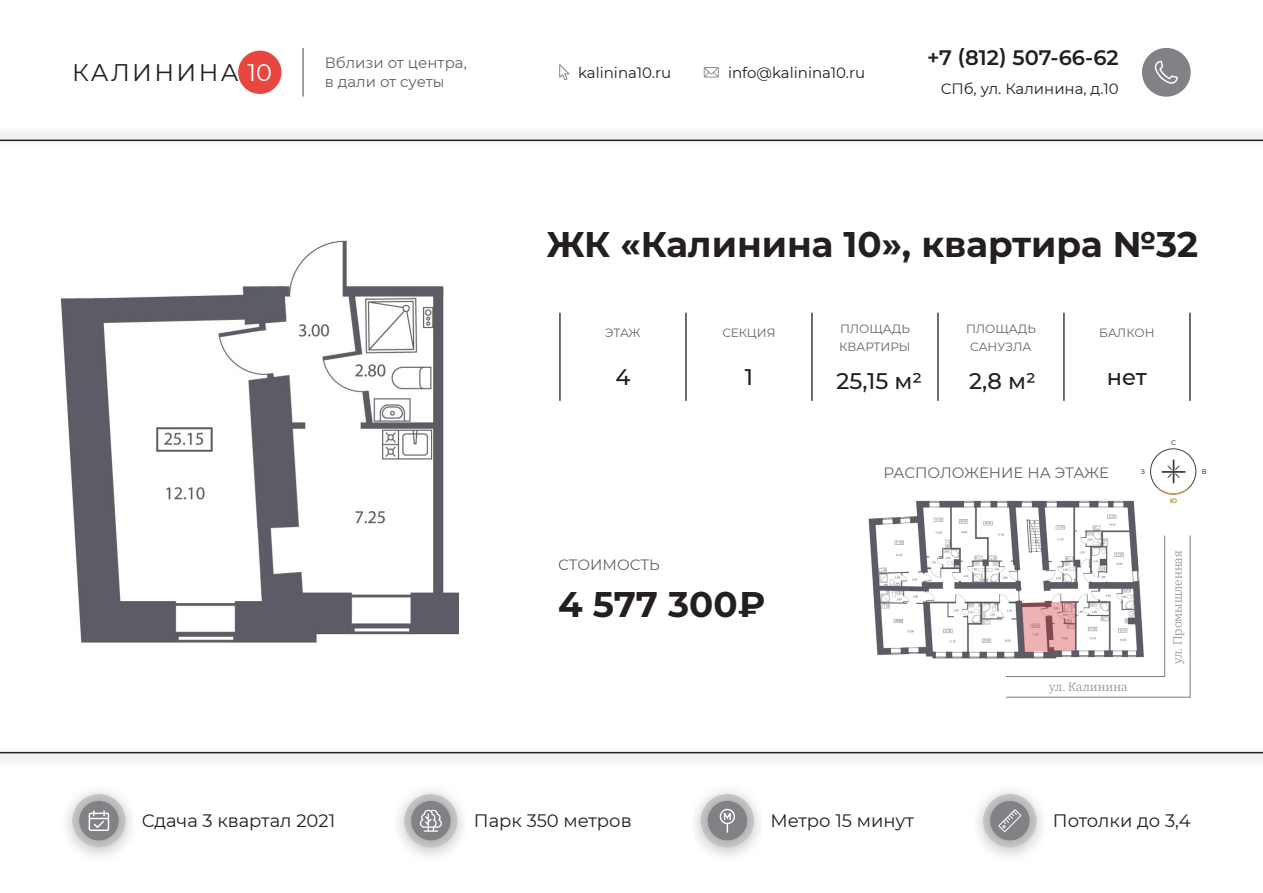
<style>
.page{position:relative;width:1263px;height:893px;background:#fff}
.page>*{position:absolute;margin:0;border:0;box-sizing:border-box;transform-origin:0 0}
.t1{font:700 35.7px "Montserrat";color:#231f20}
.t2{font:24px "Montserrat";letter-spacing:.1em;color:#231f20}
.t3{font:500 22.5px "Montserrat";color:#231f20}
.t4{font:600 21px "Montserrat";color:#231f20}
.t5{font:18px "Montserrat";color:#231f20}
.t6{font:15px/19.5px "Montserrat";color:#636366}
.t7{font:15px "Montserrat";color:#231f20}
.t8{font:12px/18px "Montserrat";color:#636366}
.t9{font:300 12px "IBM Plex Serif";color:#808285}
.t10{font:500 6.6px "Montserrat";color:#3e3e3f}
.t11{font:700 6.6px "Montserrat";color:#c79a57}
.s1{color:#fff}
</style>
<div class="page">
<div style="left:238px;top:51px;width:43px;height:43px;background:#e94640;border-radius:50%"></div>
<div style="left:1142px;top:48px;width:49px;height:49px;background:#808285;border-radius:50%"></div>
<img style="left:61px;top:240px;width:398px;height:403px">
<svg style="left:1155px;top:61px;width:23px;height:23px"></svg>
<img style="left:868px;top:500px;width:276px;height:159px">
<div style="left:60px;top:782px;width:78px;height:78px;background:#231f20;opacity:.42"></div>
<div style="left:79px;top:801px;width:40px;height:39px;background:#808285;border-radius:50%"></div>
<svg style="left:89px;top:810px;width:20px;height:21px"></svg>
<div style="left:971px;top:782px;width:78px;height:78px;background:#231f20;opacity:.42"></div>
<div style="left:990px;top:801px;width:39px;height:39px;background:#808285;border-radius:50%"></div>
<svg style="left:998px;top:809px;width:23px;height:23px"></svg>
<div style="left:392px;top:782px;width:78px;height:78px;background:#231f20;opacity:.42"></div>
<div style="left:411px;top:801px;width:40px;height:39px;background:#808285;border-radius:50%"></div>
<svg style="left:420px;top:810px;width:22px;height:22px"></svg>
<div style="left:688px;top:782px;width:79px;height:78px;background:#231f20;opacity:.42"></div>
<div style="left:708px;top:801px;width:39px;height:39px;background:#808285;border-radius:50%"></div>
<svg style="left:720px;top:809px;width:15px;height:24px"></svg>
<hr style="left:302px;top:48px;width:2px;height:49px;background:#808285">
<div style="left:1150px;top:448px;width:46px;height:46px;border:1px solid #3e3e3f;border-radius:50%"></div>
<svg style="left:1156px;top:460px;width:34px;height:35px"></svg>
<hr style="left:811px;top:313px;width:2px;height:88px;background:#3e3e3f">
<hr style="left:685px;top:313px;width:2px;height:88px;background:#3e3e3f">
<hr style="left:559px;top:313px;width:2px;height:88px;background:#3e3e3f">
<hr style="left:937px;top:313px;width:2px;height:88px;background:#3e3e3f">
<hr style="left:1063px;top:313px;width:2px;height:88px;background:#3e3e3f">
<hr style="left:1189px;top:313px;width:2px;height:88px;background:#3e3e3f">
<hr style="left:1164px;top:535px;width:1px;height:142px;background:#808285">
<hr style="left:1190px;top:535px;width:1px;height:163px;background:#808285">
<hr style="left:1006px;top:676px;width:159px;height:1px;background:#808285">
<hr style="left:1006px;top:697px;width:184px;height:1px;background:#808285">
<svg style="left:559px;top:64px;width:10px;height:16px"></svg>
<svg style="left:704px;top:67px;width:15px;height:11px"></svg>
<div style="left:0;top:125px;width:1263px;height:22px;background:#231f20;opacity:.5"></div>
<hr style="left:0;top:140px;width:1263px;height:1px;background:#231f20">
<div style="left:0;top:746px;width:1263px;height:22px;background:#231f20;opacity:.5"></div>
<hr style="left:0;top:752px;width:1263px;height:1px;background:#231f20">
<svg style="left:1021px;top:601px;width:55px;height:51px;background:#d29a9e"></svg>
<p class="t2" style="left:72px;top:56px;width:201px">КАЛИНИНА <span class="s1">10</span></p>
<p class="t6" style="left:325px;top:52px;width:144px">Вблизи от центра, в дали от суеты</p>
<p class="t7" style="left:578px;top:62px;width:95px">kalinina10.ru</p>
<p class="t7" style="left:728px;top:62px;width:139px">info@kalinina10.ru</p>
<p class="t4" style="left:927px;top:43px;width:193px">+7 (812) 507-66-62</p>
<p class="t7" style="left:941px;top:79px;width:179px">СПб, ул. Калинина, д.10</p>
<p class="t1" style="left:546px;top:218px;width:653px">ЖК «Калинина 10», квартира №32</p>
<p class="t8" style="left:605px;top:323px;width:37px">ЭТАЖ</p>
<p class="t3" style="left:615px;top:361px;width:17px">4</p>
<p class="t8" style="left:722px;top:323px;width:55px">СЕКЦИЯ</p>
<p class="t3" style="left:745px;top:361px;width:10px">1</p>
<p class="t6" style="left:558px;top:554px;width:103px">СТОИМОСТЬ</p>
<p class="t1" style="left:558px;top:579px;width:209px">4 577 300₽</p>
<p class="t8" style="left:839px;top:319px;width:73px">ПЛОЩАДЬ<br>КВАРТИРЫ</p>
<p class="t3" style="left:836px;top:366px;width:87px">25,15 м2</p>
<p class="t8" style="left:966px;top:319px;width:71px;text-align:center">ПЛОЩАДЬ<br>САНУЗЛА</p>
<p class="t3" style="left:969px;top:365px;width:68px">2,8 м2</p>
<p class="t8" style="left:1099px;top:323px;width:57px">БАЛКОН</p>
<p class="t3" style="left:1107px;top:361px;width:42px">нет</p>
<p class="t10" style="left:1171px;top:438px;width:6px">С</p>
<p class="t6" style="left:883px;top:462px;width:227px">РАСПОЛОЖЕНИЕ НА ЭТАЖЕ</p>
<p class="t10" style="left:1141px;top:467px;width:6px">З</p>
<p class="t10" style="left:1202px;top:467px;width:6px">В</p>
<p class="t11" style="left:1170px;top:496px;width:9px">Ю</p>
<p class="t9" style="left:1049px;top:678px;width:80px">ул. Калинина</p>
<p class="t9" style="left:1168px;top:664px;width:115px;rotate:-90deg">ул. Промышленная</p>
<p class="t5" style="left:142px;top:808px;width:195px">Сдача 3 квартал 2021</p>
<p class="t5" style="left:474px;top:808px;width:159px">Парк 350 метров</p>
<p class="t5" style="left:770px;top:808px;width:145px">Метро 15 минут</p>
<p class="t5" style="left:1053px;top:808px;width:139px">Потолки до 3,4</p>
</div>
